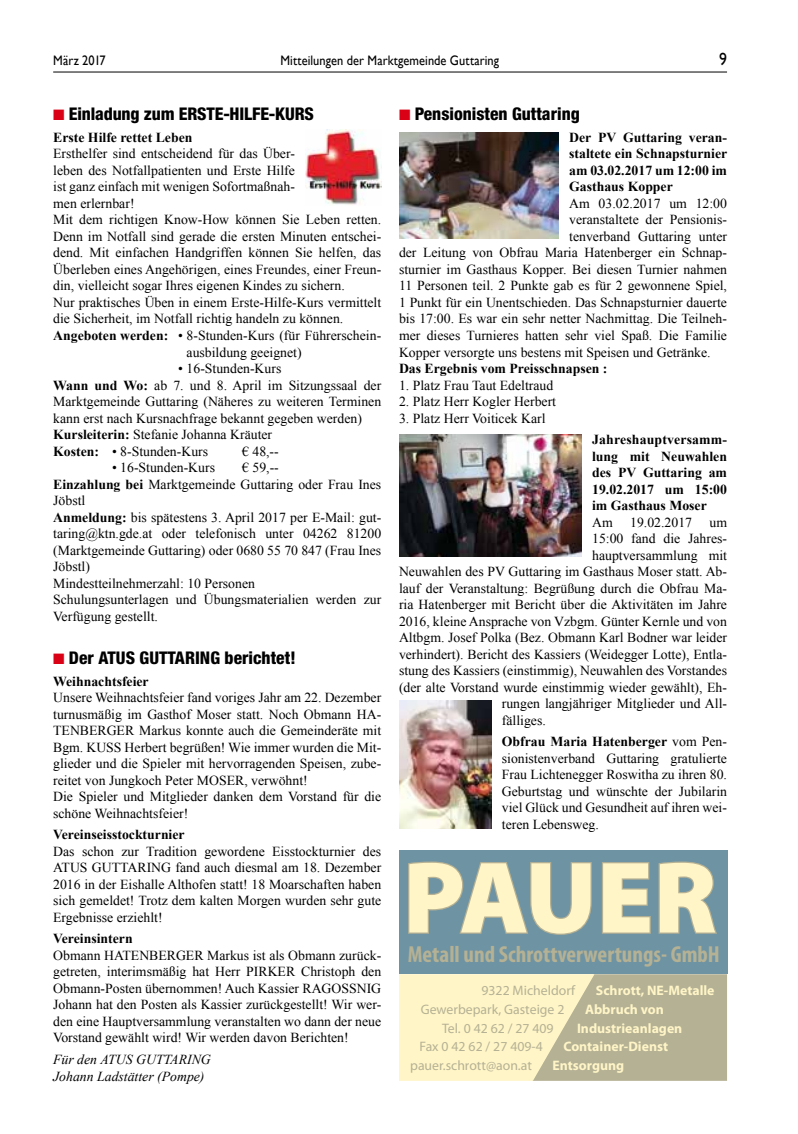
<style>
.page{position:relative;width:798px;height:1134px;background:#fff}
.page>*{position:absolute;margin:0;border:0;box-sizing:border-box;transform-origin:0 0}
.t1{font:900 102.62px "Myriad Pro";letter-spacing:-.02em;color:#fff5c7}
.t2{font:700 condensed 23.25px "Myriad Pro";color:#b5b194}
.t3{font:800 condensed 17.5px "Helvetica Neue";color:#000}
.t4{font:17.5px "Gill Sans";color:#000;scale:.9 1}
.t5{font:13.75px/16.5px "Times New Roman";color:#000}
.t6{font:700 13.75px/16.5px "Times New Roman";color:#000;text-align:justify}
.t7{font:13.75px "Myriad Pro";color:#b5b194}
.t8{font:700 13.75px "Myriad Pro";color:#fff5c7}
.t9{font:13.75px "Gill Sans";letter-spacing:.005em;color:#000;scale:.9 1}
.t10{font:italic 13.75px/16.5px "Times New Roman";color:#000}
.s1{color:#da0015}
.s2{font-weight:700}
</style>
<div class="page">
<hr style="left:53px;top:72px;width:673px;height:1px;background:#000">
<img style="left:305px;top:129px;width:76px;height:76px">
<img style="left:399px;top:133px;width:159px;height:106px">
<img style="left:399px;top:701px;width:92px;height:127px">
<img style="left:399px;top:435px;width:182px;height:121px">
<div style="left:399px;top:850px;width:327px;height:124px;background:#6e93a3"></div>
<svg style="left:408px;top:861px;width:184px;height:74px"></svg>
<svg style="left:602px;top:862px;width:49px;height:72px"></svg>
<svg style="left:658px;top:861px;width:59px;height:73px"></svg>
<svg style="left:399px;top:974px;width:327px;height:107px;background:#dad3ad"></svg>
<p class="t9" style="left:53px;top:53px;width:60px">März 2017</p>
<p class="t9" style="left:280px;top:53px;width:244px">Mitteilungen der Marktgemeinde Guttaring</p>
<p class="t4" style="left:719px;top:49px;width:10px">9</p>
<p class="t3" style="left:53px;top:103px;width:262px"><span class="s1">■</span> Einladung zum ERSTE-HILFE-KURS</p>
<p class="t6" style="left:53px;top:129px;width:141px">Erste Hilfe rettet Leben</p>
<p class="t5" style="left:53px;top:145px;width:243px">Ersthelfer sind entscheidend für das Über-</p>
<p class="t5" style="left:53px;top:162px;width:243px">leben des Notfallpatienten und Erste Hilfe</p>
<p class="t5" style="left:53px;top:178px;width:243px">ist ganz einfach mit wenigen Sofortmaßnah-</p>
<p class="t5" style="left:53px;top:195px;width:83px">men erlernbar!</p>
<p class="t5" style="left:53px;top:211px;width:329px">Mit dem richtigen Know-How können Sie Leben retten.</p>
<p class="t5" style="left:53px;top:228px;width:329px">Denn im Notfall sind gerade die ersten Minuten entschei-</p>
<p class="t5" style="left:53px;top:244px;width:329px">dend. Mit einfachen Handgriffen können Sie helfen, das</p>
<p class="t5" style="left:53px;top:261px;width:329px">Überleben eines Angehörigen, eines Freundes, einer Freun-</p>
<p class="t5" style="left:53px;top:277px;width:293px">din, vielleicht sogar Ihres eigenen Kindes zu sichern.</p>
<p class="t5" style="left:53px;top:294px;width:329px">Nur praktisches Üben in einem Erste-Hilfe-Kurs vermittelt</p>
<p class="t5" style="left:53px;top:310px;width:291px">die Sicherheit, im Notfall richtig handeln zu können.</p>
<p class="t5" style="left:53px;top:327px;width:328px"><span class="s2">Angeboten werden:</span> • 8-Stunden-Kurs (für Führerschein-</p>
<p class="t5" style="left:186px;top:343px;width:116px">ausbildung geeignet)</p>
<p class="t5" style="left:53px;top:360px;width:329px;text-indent:125px">• 16-Stunden-Kurs<br><span class="s2">Wann und Wo:</span> ab 7. und 8. April im Sitzungssaal der Marktgemeinde Guttaring (Näheres zu weiteren Terminen kann erst nach Kursnachfrage bekannt gegeben werden)<br><span class="s2">Kursleiterin:</span> Stefanie Johanna Kräuter<br><span class="s2">Kosten:</span> • 8-Stunden-Kurs</p>
<p class="t3" style="left:399px;top:103px;width:182px"><span class="s1">■</span> Pensionisten Guttaring</p>
<p class="t6" style="left:569px;top:129px;width:159px">Der PV Guttaring veran&shy;staltete ein Schnapsturnier am 03.02.2017 um 12:00 im Gasthaus Kopper</p>
<p class="t5" style="left:569px;top:195px;width:159px">Am 03.02.2017 um 12:00</p>
<p class="t5" style="left:569px;top:211px;width:159px">veranstaltete der Pensionis-</p>
<p class="t5" style="left:569px;top:228px;width:159px">tenverband Guttaring unter</p>
<p class="t5" style="left:399px;top:244px;width:329px">der Leitung von Obfrau Maria Hatenberger ein Schnap-</p>
<p class="t5" style="left:399px;top:261px;width:329px">sturnier im Gasthaus Kopper. Bei diesen Turnier nahmen</p>
<p class="t5" style="left:399px;top:277px;width:329px">11 Personen teil. 2 Punkte gab es für 2 gewonnene Spiel,</p>
<p class="t5" style="left:399px;top:294px;width:329px">1 Punkt für ein Unentschieden. Das Schnapsturnier dauerte</p>
<p class="t5" style="left:399px;top:310px;width:329px">bis 17:00. Es war ein sehr netter Nachmittag. Die Teilneh-</p>
<p class="t5" style="left:399px;top:327px;width:329px">mer dieses Turnieres hatten sehr viel Spaß. Die Familie</p>
<p class="t5" style="left:399px;top:343px;width:313px">Kopper versorgte uns bestens mit Speisen und Getränke.</p>
<p class="t6" style="left:399px;top:360px;width:210px">Das Ergebnis vom Preisschnapsen :</p>
<p class="t5" style="left:399px;top:376px;width:156px">1. Platz Frau Taut Edeltraud</p>
<p class="t5" style="left:399px;top:393px;width:158px">2. Platz Herr Kogler Herbert</p>
<p class="t5" style="left:399px;top:409px;width:148px">3. Platz Herr Voiticek Karl</p>
<p class="t6" style="left:592px;top:431px;width:136px">Jahreshauptversamm&shy;lung mit Neuwahlen des PV Guttaring am 19.02.2017 um 15:00 im Gasthaus Moser</p>
<p class="t5" style="left:592px;top:513px;width:22px">Am</p>
<p class="t5" style="left:630px;top:513px;width:63px">19.02.2017</p>
<p class="t5" style="left:709px;top:513px;width:19px">um</p>
<p class="t5" style="left:592px;top:530px;width:136px">15:00 fand die Jahres-</p>
<p class="t5" style="left:592px;top:546px;width:136px">hauptversammlung mit</p>
<p class="t5" style="left:399px;top:563px;width:329px">Neuwahlen des PV Guttaring im Gasthaus Moser statt. Ab-</p>
<p class="t5" style="left:399px;top:579px;width:329px">lauf der Veranstaltung: Begrüßung durch die Obfrau Ma-</p>
<p class="t5" style="left:399px;top:596px;width:329px">ria Hatenberger mit Bericht über die Aktivitäten im Jahre</p>
<p class="t5" style="left:399px;top:612px;width:329px">2016, kleine Ansprache von Vzbgm. Günter Kernle und von</p>
<p class="t5" style="left:399px;top:629px;width:329px">Altbgm. Josef Polka (Bez. Obmann Karl Bodner war leider</p>
<p class="t5" style="left:399px;top:645px;width:329px">verhindert). Bericht des Kassiers (Weidegger Lotte), Entla-</p>
<p class="t5" style="left:399px;top:662px;width:329px">stung des Kassiers (einstimmig), Neuwahlen des Vorstandes</p>
<p class="t5" style="left:399px;top:678px;width:329px">(der alte Vorstand wurde einstimmig wieder gewählt), Eh-</p>
<p class="t5" style="left:501px;top:695px;width:227px">rungen langjähriger Mitglieder und All-</p>
<p class="t5" style="left:501px;top:711px;width:45px">fälliges.</p>
<p class="t5" style="left:501px;top:733px;width:227px;text-align:justify"><span class="s2">Obfrau Maria Hatenberger</span> vom Pen&shy;sionistenverband Guttaring gratulierte Frau Lichtenegger Roswitha zu ihren 80.<br>Geburtstag und wünschte der Jubilarin viel Glück und Gesundheit auf ihren wei&shy;teren Lebensweg.</p>
<p class="t5" style="left:242px;top:442px;width:38px">€ 48,--</p>
<p class="t5" style="left:112px;top:459px;width:104px">• 16-Stunden-Kurs</p>
<p class="t5" style="left:53px;top:459px;width:329px;text-indent:189px">€ 59,--<br><span class="s2">Einzahlung bei</span> Marktgemeinde Guttaring oder Frau Ines Jöbstl<br><span class="s2">Anmeldung:</span> bis spätestens 3. April 2017 per E-Mail: gut&shy;taring@ktn.gde.at oder telefonisch unter 04262 81200 (Marktgemeinde Guttaring) oder 0680 55 70 847 (Frau Ines Jöbstl)<br>Mindestteilnehmerzahl: 10 Personen<br>Schulungsunterlagen und Übungsmaterialien werden zur Verfügung gestellt.</p>
<p class="t3" style="left:53px;top:647px;width:244px"><span class="s1">■</span> Der ATUS GUTTARING berichtet!</p>
<p class="t6" style="left:53px;top:673px;width:97px">Weihnachtsfeier</p>
<p class="t5" style="left:53px;top:689px;width:329px">Unsere Weihnachtsfeier fand voriges Jahr am 22. Dezember turnusmäßig im Gasthof Moser statt. Noch Obmann HA-TENBERGER Markus konnte auch die Gemeinderäte mit Bgm. KUSS Herbert begrüßen! Wie immer wurden die Mit&shy;glieder und die Spieler mit hervorragenden Speisen, zube&shy;reitet von Jungkoch Peter MOSER, verwöhnt!<br>Die Spieler und Mitglieder danken dem Vorstand für die schöne Weihnachtsfeier!</p>
<p class="t6" style="left:53px;top:826px;width:133px">Vereinseisstockturnier</p>
<p class="t5" style="left:53px;top:843px;width:329px;text-align:justify">Das schon zur Tradition gewordene Eisstockturnier des ATUS GUTTARING fand auch diesmal am 18. Dezember 2016 in der Eishalle Althofen statt! 18 Moarschaften haben sich gemeldet! Trotz dem kalten Morgen wurden sehr gute Ergebnisse erziehlt!</p>
<p class="t6" style="left:53px;top:930px;width:81px">Vereinsintern</p>
<p class="t5" style="left:53px;top:947px;width:329px;text-align:justify">Obmann HATENBERGER Markus ist als Obmann zurück&shy;getreten, interimsmäßig hat Herr PIRKER Christoph den Obmann-Posten übernommen! Auch Kassier RAGOSSNIG Johann hat den Posten als Kassier zurückgestellt! Wir wer&shy;den eine Hauptversammlung veranstalten wo dann der neue Vorstand gewählt wird! Wir werden davon Berichten!</p>
<p class="t10" style="left:53px;top:1051px;width:159px">Für den ATUS GUTTARING<br>Johann Ladstätter (Pompe)</p>
<h1 class="t1" style="left:403px;top:829px;width:315px">PAUER</h1>
<h2 class="t2" style="left:407px;top:939px;width:313px">Metall und Schrottverwertungs- GmbH</h2>
<p class="t8" style="left:595px;top:981px;width:120px">Schrott, NE-Metalle</p>
<p class="t8" style="left:585px;top:1000px;width:80px">Abbruch von</p>
<p class="t8" style="left:576px;top:1019px;width:107px">Industrieanlagen</p>
<p class="t8" style="left:563px;top:1038px;width:106px">Container-Dienst</p>
<p class="t8" style="left:552px;top:1056px;width:73px">Entsorgung</p>
<p class="t7" style="left:481px;top:982px;width:95px">9322 Micheldorf</p>
<p class="t7" style="left:420px;top:1001px;width:145px">Gewerbepark, Gasteige 2</p>
<p class="t7" style="left:442px;top:1019px;width:113px">Tel. 0 42 62 / 27 409</p>
<p class="t7" style="left:419px;top:1038px;width:125px">Fax 0 42 62 / 27 409-4</p>
<p class="t7" style="left:410px;top:1057px;width:123px">pauer.schrott@aon.at</p>
</div>
